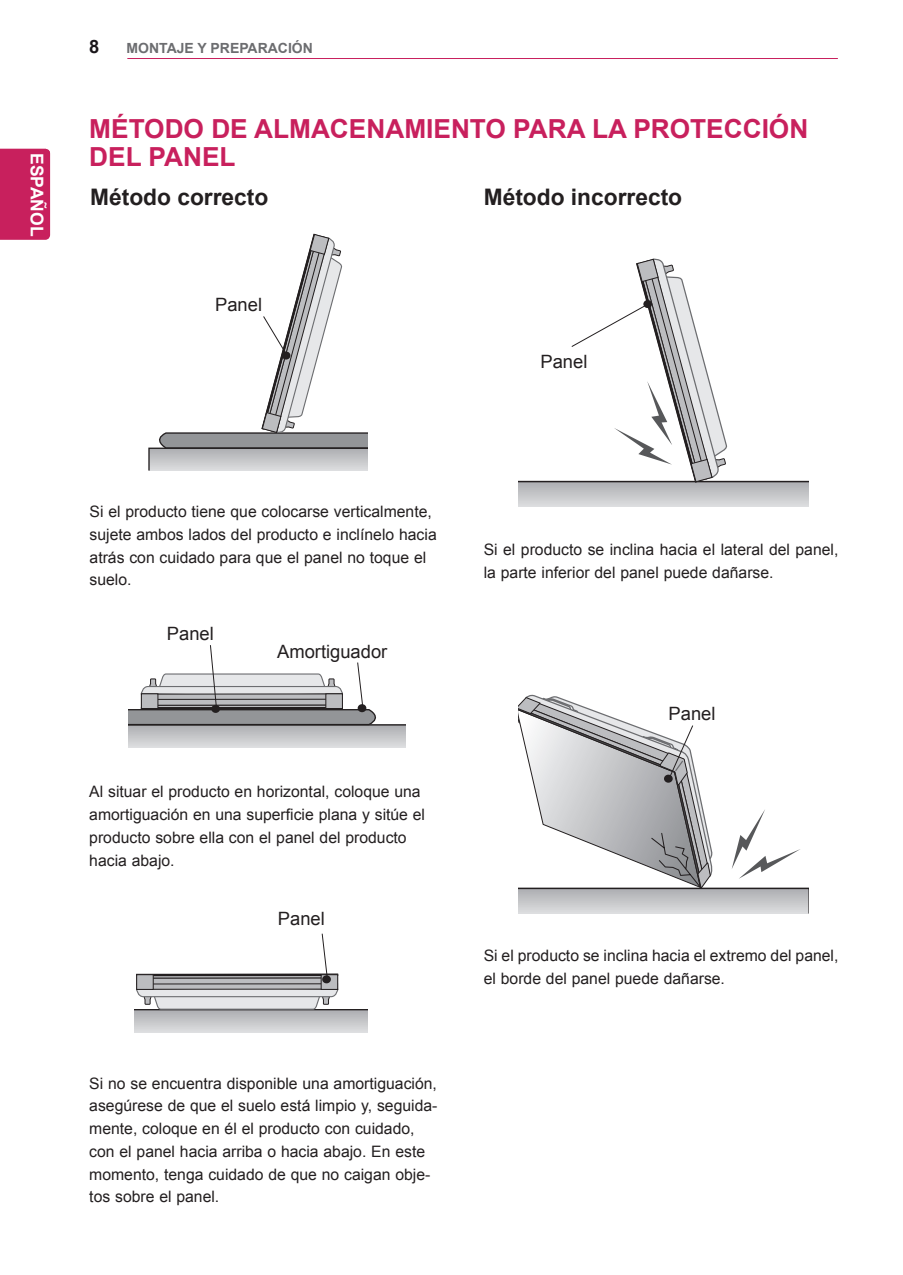
<style>
.page{position:relative;width:903px;height:1275px;background:#fff}
.page>*{position:absolute;margin:0;border:0;box-sizing:border-box;transform-origin:0 0}
.Title-1{font:700 26.25px/28px "Arial";color:#c8205d}
.Title-2{font:700 22.75px "Arial";color:#231f20}
.t1{font:700 21px "Arial";color:#fff}
.t2{font:18.38px "Arial";color:#231f20}
.t3{font:700 18.38px "Arial";color:#1a161a}
.t4{font:700 17.5px "Arial";color:#fff}
.body_main{font:15.75px/22.8px "Arial";color:#231f20}
.t5{font:700 14px "Arial";color:#6c6d70}
</style>
<div class="page">
<hr style="left:127px;top:58px;width:711px;height:1px;background:#c8205d">
<div style="left:0;top:149px;width:50px;height:91px;background:#c8205d"></div>
<svg style="left:135px;top:986px;width:233px;height:47px;background:#cecfd1"></svg>
<div style="left:137px;top:978px;width:200px;height:7px;background:#bcbdc0"></div>
<div style="left:136px;top:977px;width:202px;height:8px;border:1px solid #231f20"></div>
<div style="left:137px;top:984px;width:201px;height:5px;background:#bcbdc0"></div>
<div style="left:136px;top:983px;width:202px;height:7px;border:1px solid #231f20"></div>
<div style="left:136px;top:974px;width:202px;height:2px;border:1px solid #231f20"></div>
<div style="left:321px;top:974px;width:17px;height:16px;background:#bcbdc0;border:1px solid #231f20"></div>
<div style="left:136px;top:974px;width:18px;height:16px;background:#bcbdc0;border:1px solid #231f20"></div>
<svg style="left:148px;top:234px;width:220px;height:237px"></svg>
<div style="left:322px;top:975px;width:9px;height:8px;border:2px solid #231f20;border-radius:50%"></div>
<svg style="left:321px;top:933px;width:7px;height:47px"></svg>
<svg style="left:518px;top:258px;width:291px;height:249px"></svg>
<svg style="left:518px;top:694px;width:291px;height:220px"></svg>
<svg style="left:128px;top:645px;width:277px;height:103px"></svg>
<p class="t4" style="left:49px;top:153px;width:85px;rotate:90deg">ESPAÑOL</p>
<h3 class="t1" style="left:50px;top:172px;width:47px;rotate:90deg">ENG</h3>
<p class="t3" style="left:89px;top:35px;width:12px">8</p>
<p class="t5" style="left:126px;top:39px;width:188px">MONTAJE Y PREPARACIÓN</p>
<p class="Title-1" style="left:89px;top:116px;width:720px">MÉTODO DE ALMACENAMIENTO PARA LA PROTECCIÓN<br>DEL PANEL</p>
<p class="Title-2" style="left:90px;top:182px;width:180px">Método correcto</p>
<p class="Title-2" style="left:484px;top:182px;width:200px">Método incorrecto</p>
<p class="t2" style="left:215px;top:293px;width:48px">Panel</p>
<p class="t2" style="left:540px;top:349px;width:48px">Panel</p>
<p class="body_main" style="left:90px;top:500px;width:349px">Si el producto tiene que colocarse verticalmente, sujete ambos lados del producto e inclínelo hacia atrás con cuidado para que el panel no toque el suelo.</p>
<p class="t2" style="left:167px;top:621px;width:48px">Panel</p>
<p class="t2" style="left:277px;top:639px;width:112px">Amortiguador</p>
<p class="body_main" style="left:89px;top:780px;width:337px">Al situar el producto en horizontal, coloque una amortiguación en una superficie plana y sitúe el producto sobre ella con el panel del producto hacia abajo.</p>
<p class="t2" style="left:278px;top:906px;width:48px">Panel</p>
<p class="body_main" style="left:89px;top:1072px;width:350px">Si no se encuentra disponible una amortiguación, asegúrese de que el suelo está limpio y, seguida&shy;mente, coloque en él el producto con cuidado, con el panel hacia arriba o hacia abajo. En este momento, tenga cuidado de que no caigan obje&shy;tos sobre el panel.</p>
<p class="body_main" style="left:484px;top:539px;width:356px">Si el producto se inclina hacia el lateral del panel, la parte inferior del panel puede dañarse.</p>
<p class="t2" style="left:668px;top:701px;width:48px">Panel</p>
<p class="body_main" style="left:484px;top:945px;width:356px">Si el producto se inclina hacia el extremo del panel, el borde del panel puede dañarse.</p>
</div>
